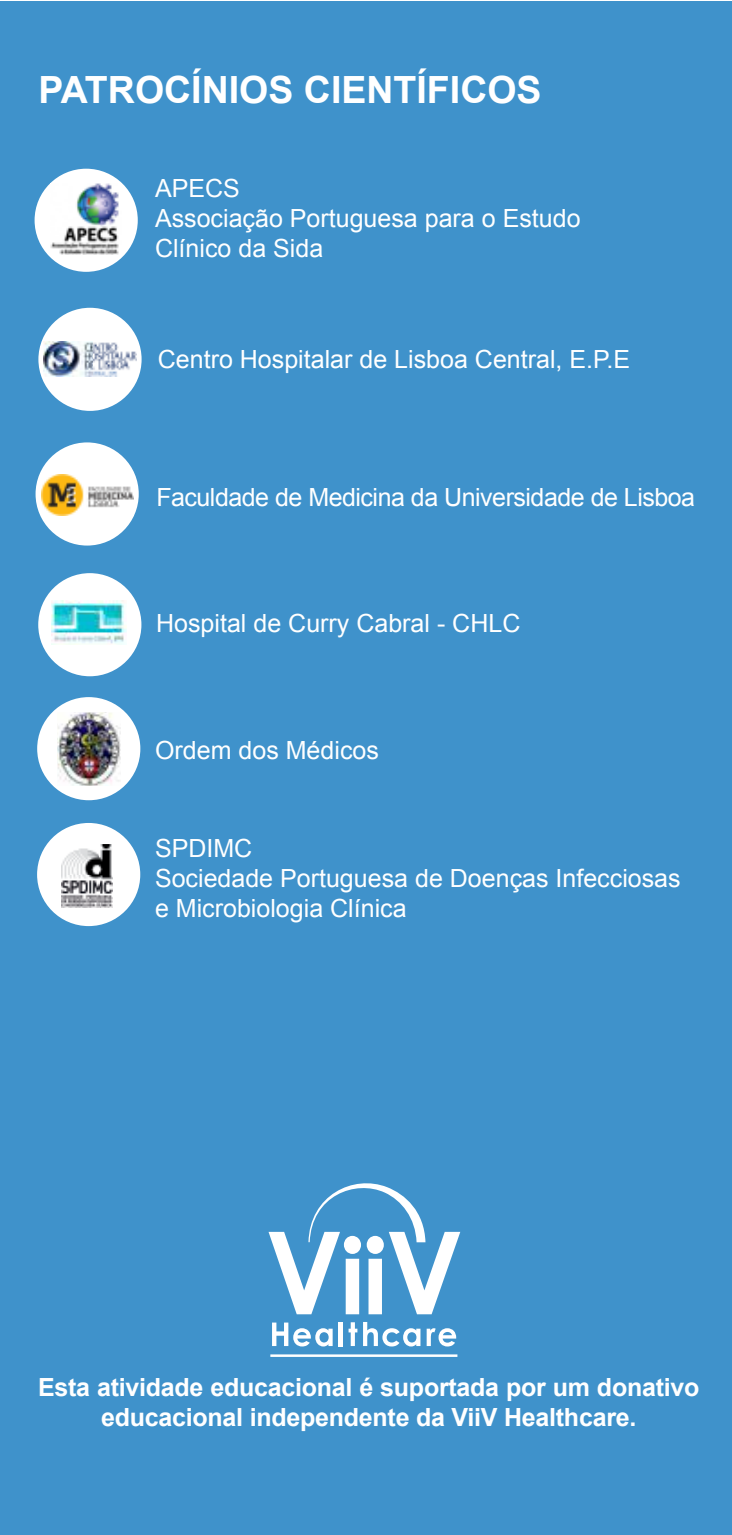
<style>
.page{position:relative;width:732px;height:1535px;background:#fff}
.page>*{position:absolute;margin:0;border:0;box-sizing:border-box;transform-origin:0 0}
.t1{font:700 37.5px "Arial";color:#fff}
.t2{font:25px/30px "Arial";color:#fff}
.t3{font:700 25px/30px "Arial";letter-spacing:-.01em;color:#fff;text-align:center}
.t4{font:25px "Arial";letter-spacing:-.02em;color:#fff}
</style>
<div class="page">
<div style="left:0;top:1px;width:731px;height:1533px;background:#3f92cb"></div>
<svg style="left:268px;top:1183px;width:192px;height:131px"></svg>
<svg style="left:272px;top:1322px;width:60px;height:24px"></svg>
<hr style="left:338px;top:1321px;width:4px;height:24px;background:#fff">
<svg style="left:348px;top:1322px;width:9px;height:23px"></svg>
<svg style="left:363px;top:1322px;width:57px;height:24px"></svg>
<svg style="left:426px;top:1328px;width:30px;height:18px"></svg>
<hr style="left:270px;top:1354px;width:187px;height:2px;background:#fff">
<div style="left:35px;top:169px;width:103px;height:103px;background:#fff;border-radius:50%"></div>
<img style="left:50px;top:183px;width:69px;height:72px">
<div style="left:36px;top:442px;width:103px;height:103px;background:#fff;border-radius:50%"></div>
<img style="left:42px;top:474px;width:91px;height:41px">
<div style="left:37px;top:697px;width:103px;height:103px;background:#fff;border-radius:50%"></div>
<img style="left:57px;top:712px;width:63px;height:73px">
<div style="left:37px;top:823px;width:103px;height:103px;background:#fff;border-radius:50%"></div>
<img style="left:61px;top:844px;width:52px;height:63px">
<div style="left:38px;top:308px;width:103px;height:103px;background:#fff;border-radius:50%"></div>
<img style="left:43px;top:341px;width:94px;height:36px">
<div style="left:38px;top:573px;width:103px;height:103px;background:#fff;border-radius:50%"></div>
<img style="left:51px;top:600px;width:75px;height:44px">
<h1 class="t1" style="left:38px;top:65px;width:504px">PATROCÍNIOS CIENTÍFICOS</h1>
<p class="t2" style="left:155px;top:173px;width:427px">APECS<br>Associação Portuguesa para o Estudo<br>Clínico da Sida</p>
<p class="t2" style="left:158px;top:344px;width:474px">Centro Hospitalar de Lisboa Central, E.P.E</p>
<p class="t4" style="left:156px;top:481px;width:540px">Faculdade de Medicina da Universidade de Lisboa</p>
<p class="t2" style="left:156px;top:608px;width:365px">Hospital de Curry Cabral - CHLC</p>
<p class="t2" style="left:155px;top:735px;width:225px">Ordem dos Médicos</p>
<p class="t2" style="left:155px;top:833px;width:527px">SPDIMC<br>Sociedade Portuguesa de Doenças Infecciosas e Microbiologia Clínica</p>
<p class="t3" style="left:38px;top:1373px;width:662px">Esta atividade educacional é suportada por um donativo educacional independente da ViiV Healthcare.</p>
</div>
